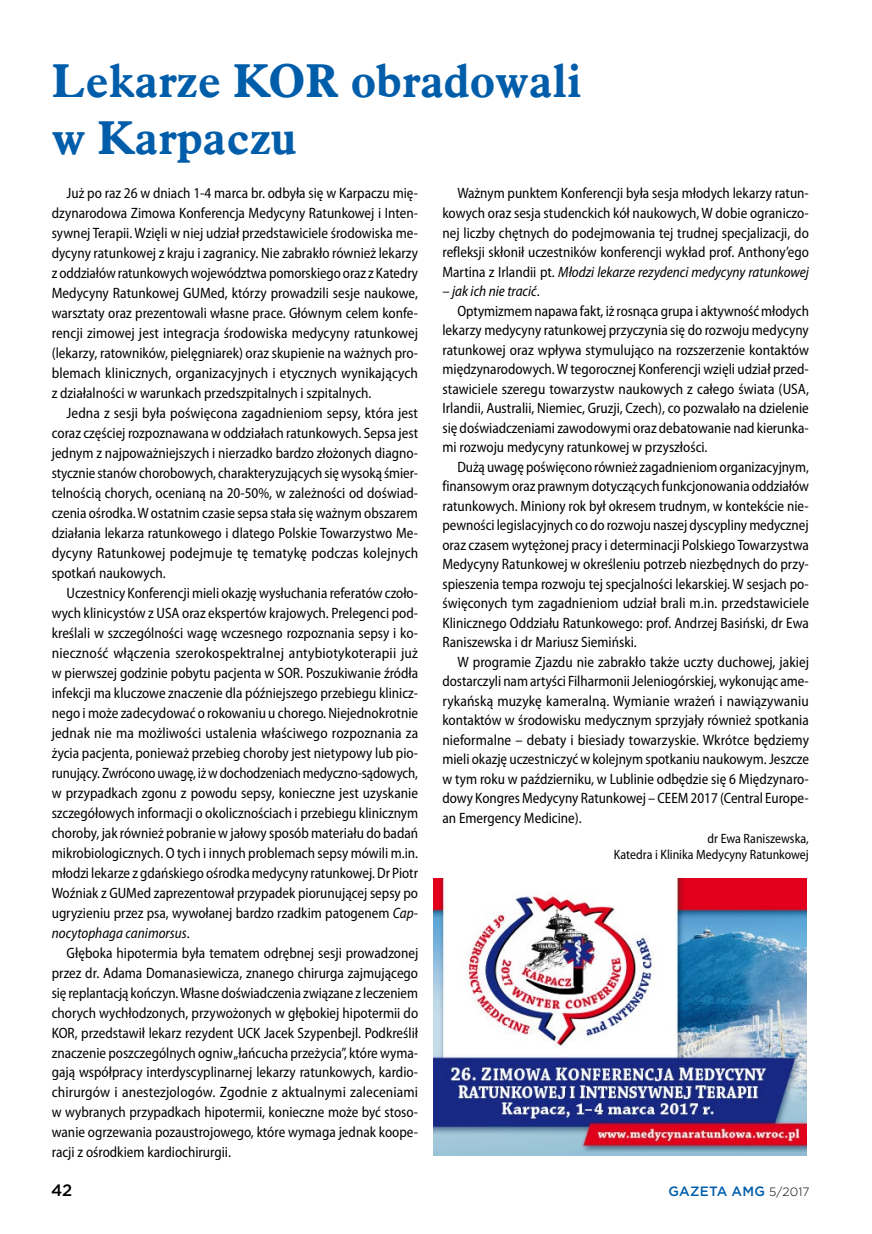
<style>
.page{position:relative;width:872px;height:1234px;background:#fff}
.page>*{position:absolute;margin:0;border:0;box-sizing:border-box;transform-origin:0 0}
.t1{font:700 46.5px/57px "Aldine 721 EU";letter-spacing:.005em;color:#005da9}
.t2{font:500 16.5px "Gotham";color:#000}
.t3{font:semi-condensed 15px/20px "Myriad Pro";color:#000;text-align:justify;scale:.96 1}
.t4{font:semi-condensed 15px/20px "Myriad Pro";color:#000;text-align:justify}
.t5{font:semi-condensed 15px "Myriad Pro";color:#000;scale:.95 1}
.t6{font:italic semi-condensed 15px "Myriad Pro";color:#000;scale:.96 1}
.t7{font:semi-condensed 13.5px/15.8px "Myriad Pro";color:#000;text-align:right;scale:.96 1}
.t8{font:500 13.5px "Gotham";letter-spacing:.015em;color:#005da9}
.s1{font-style:italic}
.s2{font-style:normal}
.s3{font-weight:300;font-size:12px;color:#000}
</style>
<div class="page">
<img style="left:434px;top:878px;width:373px;height:276px">
<h1 class="t1" style="left:52px;top:53px;width:531px">Lekarze KOR obradowali w Karpaczu</h1>
<p class="t3" style="left:442px;top:183px;width:383px;line-height:19.5px;text-indent:15px">Ważnym punktem Konferencji była sesja młodych lekarzy ratun&shy;kowych oraz sesja studenckich kół naukowych, W dobie ograniczo&shy;nej liczby chętnych do podejmowania tej trudnej specjalizacji, do refleksji skłonił uczestników konferencji wykład prof. Anthony’ego Martina z Irlandii pt. <span class="s1">Młodzi lekarze rezydenci medycyny ratunkowej</span></p>
<p class="t6" style="left:442px;top:282px;width:103px">– jak ich nie tracić<span class="s2">.</span></p>
<p class="t5" style="left:457px;top:301px;width:371px">Optymizmem napawa fakt, iż rosnąca grupa i aktywność młodych</p>
<p class="t3" style="left:442px;top:320px;width:383px">lekarzy medycyny ratunkowej przyczynia się do rozwoju medycyny</p>
<p class="t4" style="left:442px;top:339px;width:368px">ratunkowej oraz wpływa stymulująco na rozszerzenie kontaktów</p>
<p class="t3" style="left:442px;top:359px;width:383px">międzynarodowych. W tegorocznej Konferencji wzięli udział przed-</p>
<p class="t4" style="left:442px;top:378px;width:368px">stawiciele szeregu towarzystw naukowych z całego świata (USA,</p>
<p class="t3" style="left:442px;top:398px;width:383px">Irlandii, Australii, Niemiec, Gruzji, Czech), co pozwalało na dzielenie</p>
<p class="t3" style="left:442px;top:417px;width:383px">się doświadczeniami zawodowymi oraz debatowanie nad kierunka-</p>
<p class="t3" style="left:442px;top:437px;width:278px">mi rozwoju medycyny ratunkowej w przyszłości.</p>
<p class="t5" style="left:457px;top:457px;width:371px">Dużą uwagę poświęcono również zagadnieniom organizacyjnym,</p>
<p class="t3" style="left:442px;top:476px;width:383px">finansowym oraz prawnym dotyczących funkcjonowania oddziałów</p>
<p class="t3" style="left:442px;top:495px;width:383px">ratunkowych. Miniony rok był okresem trudnym, w kontekście nie-</p>
<p class="t3" style="left:442px;top:515px;width:383px">pewności legislacyjnych co do rozwoju naszej dyscypliny medycznej</p>
<p class="t3" style="left:442px;top:534px;width:383px">oraz czasem wytężonej pracy i determinacji Polskiego Towarzystwa</p>
<p class="t3" style="left:442px;top:554px;width:383px">Medycyny Ratunkowej w określeniu potrzeb niezbędnych do przy-</p>
<p class="t3" style="left:442px;top:573px;width:383px">spieszenia tempa rozwoju tej specjalności lekarskiej. W sesjach po-</p>
<p class="t4" style="left:442px;top:593px;width:368px">święconych tym zagadnieniom udział brali m.in. przedstawiciele</p>
<p class="t3" style="left:442px;top:612px;width:383px">Klinicznego Oddziału Ratunkowego: prof. Andrzej Basiński, dr Ewa</p>
<p class="t3" style="left:442px;top:632px;width:204px">Raniszewska i dr Mariusz Siemiński.</p>
<p class="t4" style="left:457px;top:651px;width:353px">W programie Zjazdu nie zabrakło także uczty duchowej, jakiej</p>
<p class="t3" style="left:442px;top:671px;width:383px">dostarczyli nam artyści Filharmonii Jeleniogórskiej, wykonując ame-</p>
<p class="t4" style="left:442px;top:690px;width:368px">rykańską muzykę kameralną. Wymianie wrażeń i nawiązywaniu</p>
<p class="t3" style="left:442px;top:710px;width:383px">kontaktów w środowisku medycznym sprzyjały również spotkania</p>
<p class="t4" style="left:442px;top:729px;width:368px">nieformalne – debaty i biesiady towarzyskie. Wkrótce będziemy</p>
<p class="t3" style="left:442px;top:749px;width:383px">mieli okazję uczestniczyć w kolejnym spotkaniu naukowym. Jeszcze</p>
<p class="t3" style="left:442px;top:768px;width:383px">w tym roku w październiku, w Lublinie odbędzie się 6 Międzynaro-</p>
<p class="t3" style="left:442px;top:788px;width:383px">dowy Kongres Medycyny Ratunkowej – CEEM 2017 (Central Europe-</p>
<p class="t3" style="left:442px;top:807px;width:147px">an Emergency Medicine).</p>
<p class="t7" style="left:614px;top:830px;width:205px">dr Ewa Raniszewska,<br>Katedra i Klinika Medycyny Ratunkowej</p>
<p class="t3" style="left:52px;top:183px;width:383px;text-indent:15px">Już po raz 26 w dniach 1-4 marca br. odbyła się w Karpaczu mię&shy;dzynarodowa Zimowa Konferencja Medycyny Ratunkowej i Inten&shy;sywnej Terapii. Wzięli w niej udział przedstawiciele środowiska me&shy;dycyny ratunkowej z kraju i zagranicy. Nie zabrakło również lekarzy z oddziałów ratunkowych województwa pomorskiego oraz z Katedry Medycyny Ratunkowej GUMed, którzy prowadzili sesje naukowe, warsztaty oraz prezentowali własne prace. Głównym celem konfe&shy;rencji zimowej jest integracja środowiska medycyny ratunkowej (lekarzy, ratowników, pielęgniarek) oraz skupienie na ważnych pro&shy;blemach klinicznych, organizacyjnych i etycznych wynikających z działalności w warunkach przedszpitalnych i szpitalnych.</p>
<p class="t4" style="left:52px;top:403px;width:368px;text-indent:15px">Jedna z sesji była poświęcona zagadnieniom sepsy, która jest coraz częściej rozpoznawana w oddziałach ratunkowych. Sepsa jest jednym z najpoważniejszych i nierzadko bardzo złożonych diagno&shy;stycznie stanów chorobowych, charakteryzujących się wysoką śmier&shy;telnością chorych, ocenianą na 20-50%, w zależności od doświad&shy;czenia ośrodka. W ostatnim czasie sepsa stała się ważnym obszarem działania lekarza ratunkowego i dlatego Polskie Towarzystwo Me&shy;dycyny Ratunkowej podejmuje tę tematykę podczas kolejnych spotkań naukowych.</p>
<p class="t3" style="left:52px;top:582px;width:383px;text-indent:15px">Uczestnicy Konferencji mieli okazję wysłuchania referatów czoło&shy;wych klinicystów z USA oraz ekspertów krajowych. Prelegenci pod&shy;kreślali w szczególności wagę wczesnego rozpoznania sepsy i ko&shy;nieczność włączenia szerokospektralnej antybiotykoterapii już w pierwszej godzinie pobytu pacjenta w SOR. Poszukiwanie źródła infekcji ma kluczowe znaczenie dla późniejszego przebiegu klinicz&shy;nego i może zadecydować o rokowaniu u chorego. Niejednokrotnie jednak nie ma możliwości ustalenia właściwego rozpoznania za życia pacjenta, ponieważ przebieg choroby jest nietypowy lub pio&shy;runujący. Zwrócono uwagę, iż w dochodzeniach medyczno-sądowych, w przypadkach zgonu z powodu sepsy, konieczne jest uzyskanie szczegółowych informacji o okolicznościach i przebiegu klinicznym choroby, jak również pobranie w jałowy sposób materiału do badań mikrobiologicznych. O tych i innych problemach sepsy mówili m.in. młodzi lekarze z gdańskiego ośrodka medycyny ratunkowej. Dr Piotr Woźniak z GUMed zaprezentował przypadek piorunującej sepsy po ugryzieniu przez psa, wywołanej bardzo rzadkim patogenem <span class="s1">Cap&shy;nocytophaga canimorsus</span>.</p>
<p class="t3" style="left:52px;top:942px;width:383px;text-indent:15px">Głęboka hipotermia była tematem odrębnej sesji prowadzonej przez dr. Adama Domanasiewicza, znanego chirurga zajmującego się replantacją kończyn. Własne doświadczenia związane z leczeniem chorych wychłodzonych, przywożonych w głębokiej hipotermii do KOR, przedstawił lekarz rezydent UCK Jacek Szypenbejl. Podkreślił znaczenie poszczególnych ogniw „łańcucha przeżycia”, które wyma&shy;gają współpracy interdyscyplinarnej lekarzy ratunkowych, kardio&shy;chirurgów i anestezjologów. Zgodnie z aktualnymi zaleceniami w wybranych przypadkach hipotermii, konieczne może być stoso&shy;wanie ogrzewania pozaustrojowego, które wymaga jednak koope&shy;racji z ośrodkiem kardiochirurgii.</p>
<p class="t2" style="left:51px;top:1179px;width:23px">42</p>
<p class="t8" style="left:668px;top:1182px;width:143px">GAZETA AMG <span class="s3">5/2017</span></p>
</div>
